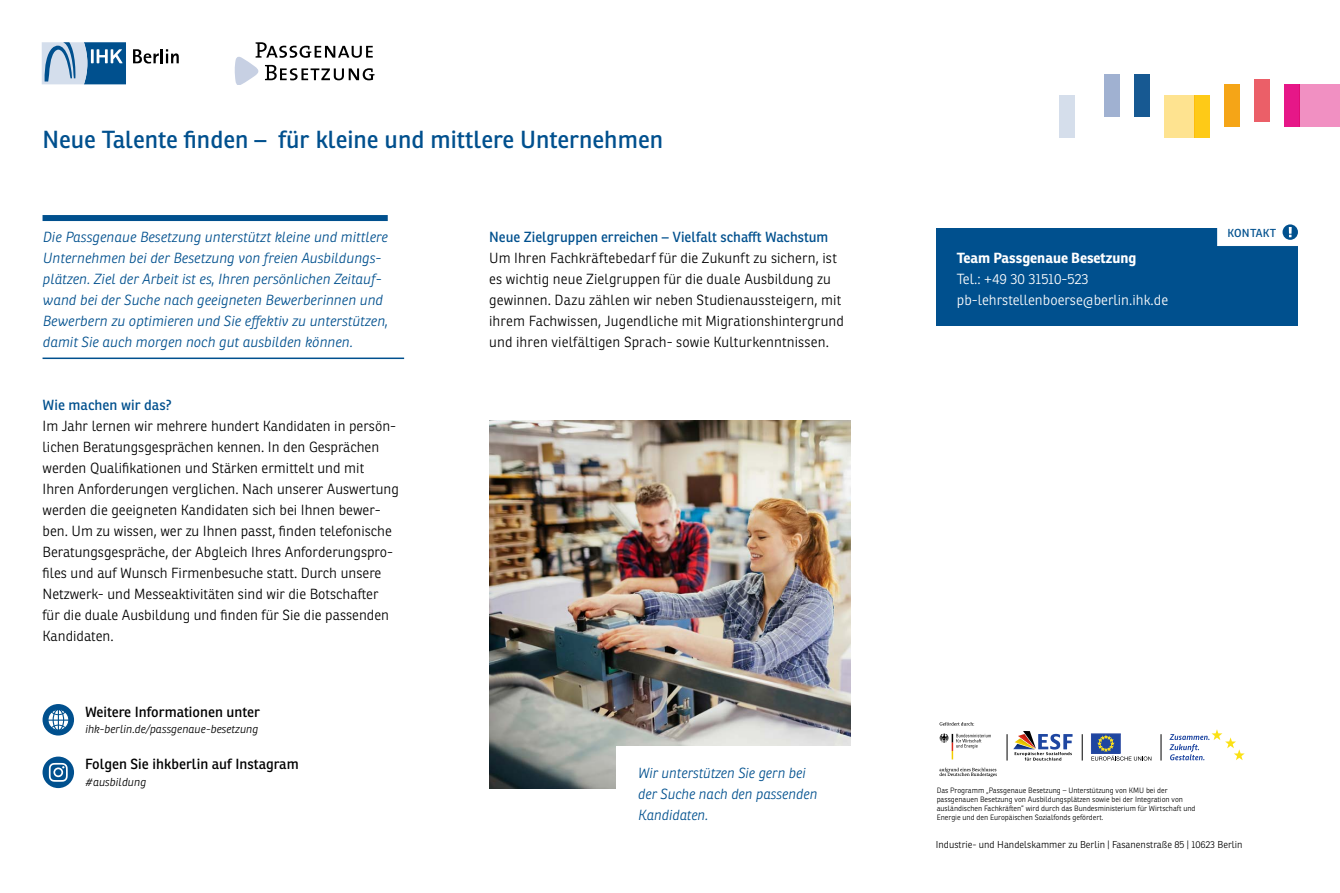
<style>
.page{position:relative;width:1340px;height:893px;background:#fff}
.page>*{position:absolute;margin:0;border:0;box-sizing:border-box;transform-origin:0 0}
.t1{font:24px "Ronnia";color:#00508e}
.t2{font:300 14.25px/21px "Ronnia";color:#000}
.t3{font:italic 300 14.25px/21px "Ronnia";color:#00508e}
.t4{font:14.25px "Ronnia";color:#00508e}
.t5{font:14.25px "Ronnia";color:#000}
.t6{font:300 14.25px/21px "Ronnia";color:#fff}
.t7{font:700 14.25px "Ronnia";color:#fff}
.t8{font:italic 300 11.25px "Ronnia";color:#000}
.t9{font:11.25px "Ronnia";letter-spacing:.03em;color:#00508e}
.t10{font:300 9.75px "Ronnia";color:#000}
.t11{font:300 7.5px/9px "Ronnia";color:#000}
</style>
<div class="page">
<div style="left:43px;top:704px;width:31px;height:31px;background:#00508e;border-radius:50%"></div>
<div style="left:47px;top:709px;width:22px;height:22px;border:1px solid #00508e;border-radius:50%"></div>
<svg style="left:48px;top:709px;width:21px;height:22px"></svg>
<div style="left:53px;top:709px;width:11px;height:22px;border:1px solid #00508e;border-radius:50%"></div>
<div style="left:1299px;top:85px;width:40px;height:42px;background:#f190c2"></div>
<div style="left:1164px;top:95px;width:30px;height:43px;background:#fee390"></div>
<div style="left:1059px;top:95px;width:15px;height:43px;background:#d2dcea"></div>
<div style="left:1104px;top:74px;width:15px;height:42px;background:#a0b1d1"></div>
<div style="left:1134px;top:74px;width:15px;height:42px;background:#175992"></div>
<div style="left:1194px;top:95px;width:15px;height:43px;background:#feca17"></div>
<div style="left:1224px;top:85px;width:15px;height:42px;background:#f5a517"></div>
<div style="left:1254px;top:79px;width:15px;height:43px;background:#eb5f68"></div>
<div style="left:1284px;top:85px;width:15px;height:42px;background:#e61788"></div>
<svg style="left:133px;top:49px;width:46px;height:15px"></svg>
<svg style="left:42px;top:42px;width:84px;height:42px;background:#6a97bd"></svg>
<svg style="left:234px;top:42px;width:140px;height:43px"></svg>
<div style="left:935px;top:228px;width:362px;height:98px;background:#00508e"></div>
<svg style="left:1217px;top:224px;width:81px;height:22px"></svg>
<div style="left:43px;top:757px;width:31px;height:31px;background:#00508e;border-radius:50%"></div>
<svg style="left:49px;top:763px;width:19px;height:19px"></svg>
<div style="left:43px;top:215px;width:345px;height:6px;background:#00508e"></div>
<hr style="left:43px;top:358px;width:361px;height:1px;background:#00508e">
<img style="left:489px;top:421px;width:361px;height:367px">
<div style="left:616px;top:747px;width:234px;height:105px;background:#fff"></div>
<svg style="left:1081px;top:734px;width:1px;height:26px"></svg>
<svg style="left:1160px;top:734px;width:1px;height:26px"></svg>
<svg style="left:1006px;top:734px;width:1px;height:26px"></svg>
<svg style="left:1013px;top:731px;width:59px;height:30px"></svg>
<div style="left:1091px;top:734px;width:29px;height:19px;border:1px solid #2d4ca3"></div>
<svg style="left:1091px;top:736px;width:60px;height:25px"></svg>
<svg style="left:1169px;top:729px;width:75px;height:31px"></svg>
<svg style="left:939px;top:722px;width:57px;height:55px"></svg>
<h1 class="t1" style="left:43px;top:124px;width:622px">Neue Talente finden – für kleine und mittlere Unternehmen</h1>
<p class="t3" style="left:43px;top:226px;width:347px">Die Passgenaue Besetzung unterstützt kleine und mittlere Unternehmen bei der Besetzung von freien Ausbildungs&shy;plätzen. Ziel der Arbeit ist es, Ihren persönlichen Zeitauf&shy;wand bei der Suche nach geeigneten Bewerberinnen und Bewerbern zu optimieren und Sie effektiv zu unterstützen, damit Sie auch morgen noch gut ausbilden können.</p>
<p class="t4" style="left:43px;top:396px;width:131px">Wie machen wir das?</p>
<p class="t2" style="left:43px;top:415px;width:358px">Im Jahr lernen wir mehrere hundert Kandidaten in persön&shy;lichen Beratungsgesprächen kennen. In den Gesprächen werden Qualifikationen und Stärken ermittelt und mit Ihren Anforderungen verglichen. Nach unserer Auswertung werden die geeigneten Kandidaten sich bei Ihnen bewer&shy;ben. Um zu wissen, wer zu Ihnen passt, finden telefonische Beratungsgespräche, der Abgleich Ihres Anforderungspro&shy;files und auf Wunsch Firmenbesuche statt. Durch unsere Netzwerk- und Messeaktivitäten sind wir die Botschafter für die duale Ausbildung und finden für Sie die passenden Kandidaten.</p>
<p class="t5" style="left:85px;top:703px;width:177px">Weitere Informationen unter</p>
<p class="t8" style="left:85px;top:723px;width:174px">ihk-berlin.de/passgenaue-besetzung</p>
<p class="t5" style="left:85px;top:755px;width:215px">Folgen Sie ihkberlin auf Instagram</p>
<p class="t8" style="left:85px;top:775px;width:62px">#ausbildung</p>
<p class="t4" style="left:489px;top:228px;width:341px">Neue Zielgruppen erreichen – Vielfalt schafft Wachstum</p>
<p class="t2" style="left:489px;top:247px;width:356px">Um Ihren Fachkräftebedarf für die Zukunft zu sichern, ist es wichtig neue Zielgruppen für die duale Ausbildung zu gewinnen. Dazu zählen wir neben Studienaussteigern, mit ihrem Fachwissen, Jugendliche mit Migrationshintergrund und ihren vielfältigen Sprach- sowie Kulturkenntnissen.</p>
<p class="t3" style="left:637px;top:762px;width:181px">Wir unterstützen Sie gern bei der Suche nach den passenden<br>Kandidaten.</p>
<p class="t7" style="left:956px;top:249px;width:181px">Team Passgenaue Besetzung</p>
<p class="t6" style="left:956px;top:268px;width:213px">Tel.: +49 30 31510-523 pb-lehrstellenboerse@berlin.ihk.de</p>
<p class="t9" style="left:1227px;top:226px;width:50px">KONTAKT</p>
<p class="t11" style="left:936px;top:785px;width:260px">Das Programm „Passgenaue Besetzung – Unterstützung von KMU bei der passgenauen Besetzung von Ausbildungsplätzen sowie bei der Integration von ausländischen Fachkräften“ wird durch das Bundesministerium für Wirtschaft und Energie und den Europäischen Sozialfonds gefördert.</p>
<p class="t10" style="left:935px;top:838px;width:308px">Industrie- und Handelskammer zu Berlin | Fasanenstraße 85 | 10623 Berlin</p>
</div>
